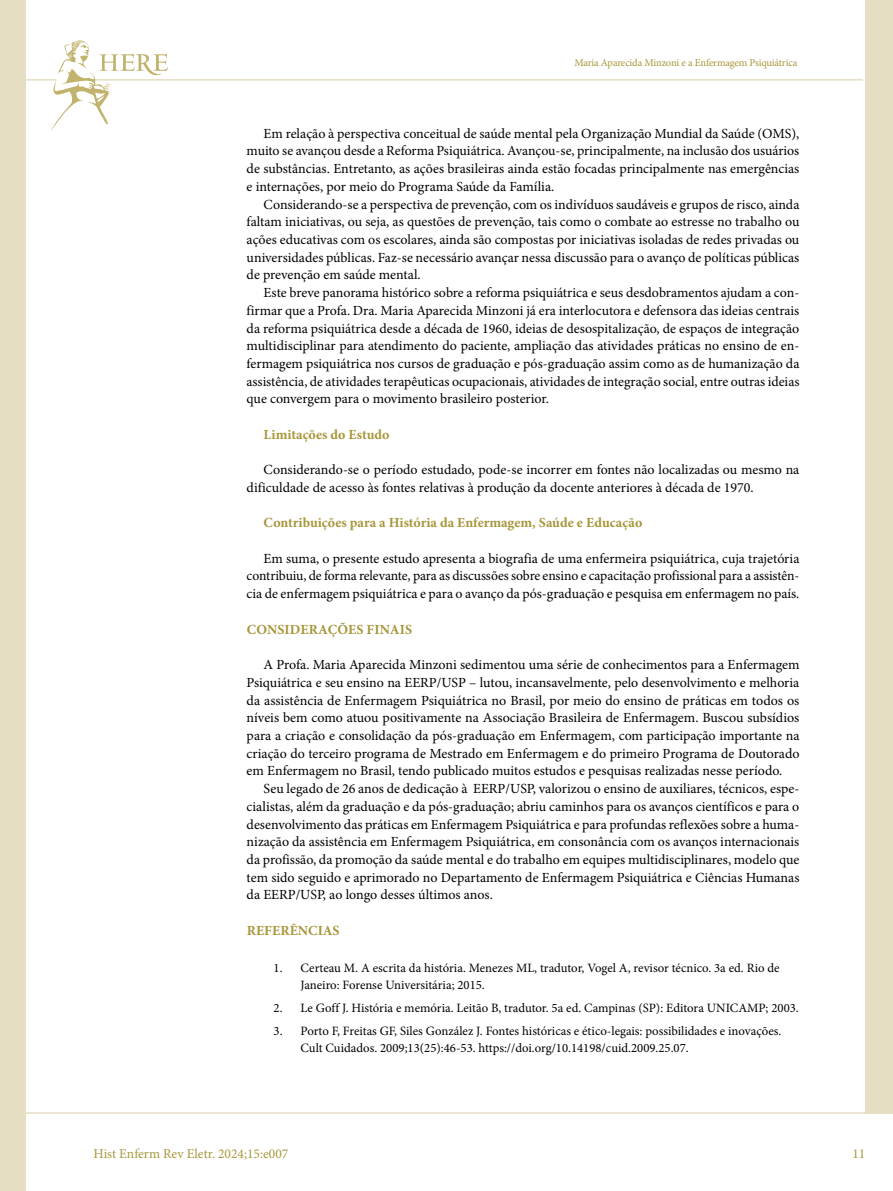
<style>
.page{position:relative;width:893px;height:1191px;background:#fff}
.page>*{position:absolute;margin:0;border:0;box-sizing:border-box;transform-origin:0 0}
.t1{font:13.95px/17.7px "Minion Pro";color:#000;text-align:justify}
.t2{font:700 13.95px "Minion Pro";color:#a7963a}
.t3{font:13.5px "Minion Pro";color:#a7963a}
.t4{font:12.75px/16.2px "Minion Pro";color:#000}
.t5{font:10.5px "Minion Pro";letter-spacing:-.015em;color:#a7963a}
</style>
<div class="page">
<hr style="left:0;top:1112px;width:893px;height:1px;background:#e6dec3">
<hr style="left:0;top:79px;width:863px;height:2px;background:#e6dec3">
<div style="left:865px;top:0;width:28px;height:1113px;background:#e6dec3"></div>
<div style="left:0;top:0;width:26px;height:1191px;background:#e6dec3"></div>
<svg style="left:50px;top:40px;width:118px;height:91px"></svg>
<p class="t5" style="left:574px;top:56px;width:224px">Maria Aparecida Minzoni e a Enfermagem Psiquiátrica</p>
<p class="t1" style="left:247px;top:124px;width:554px;text-indent:17px">Em relação à perspectiva conceitual de saúde mental pela Organização Mundial da Saúde (OMS), muito se avançou desde a Reforma Psiquiátrica. Avançou-se, principalmente, na inclusão dos usuários de substâncias. Entretanto, as ações brasileiras ainda estão focadas principalmente nas emergências e internações, por meio do Programa Saúde da Família.</p>
<p class="t1" style="left:247px;top:195px;width:554px;text-indent:17px">Considerando-se a perspectiva de prevenção, com os indivíduos saudáveis e grupos de risco, ainda faltam iniciativas, ou seja, as questões de prevenção, tais como o combate ao estresse no trabalho ou ações educativas com os escolares, ainda são compostas por iniciativas isoladas de redes privadas ou universidades públicas. Faz-se necessário avançar nessa discussão para o avanço de políticas públicas de prevenção em saúde mental.</p>
<p class="t1" style="left:247px;top:284px;width:554px;text-indent:17px">Este breve panorama histórico sobre a reforma psiquiátrica e seus desdobramentos ajudam a con&shy;firmar que a Profa. Dra. Maria Aparecida Minzoni já era interlocutora e defensora das ideias centrais da reforma psiquiátrica desde a década de 1960, ideias de desospitalização, de espaços de integração multidisciplinar para atendimento do paciente, ampliação das atividades práticas no ensino de en&shy;fermagem psiquiátrica nos cursos de graduação e pós-graduação assim como as de humanização da assistência, de atividades terapêuticas ocupacionais, atividades de integração social, entre outras ideias que convergem para o movimento brasileiro posterior.</p>
<p class="t2" style="left:264px;top:424px;width:127px">Limitações do Estudo</p>
<p class="t1" style="left:247px;top:461px;width:554px;text-indent:17px">Considerando-se o período estudado, pode-se incorrer em fontes não localizadas ou mesmo na dificuldade de acesso às fontes relativas à produção da docente anteriores à década de 1970.</p>
<p class="t2" style="left:264px;top:513px;width:380px">Contribuições para a História da Enfermagem, Saúde e Educação</p>
<p class="t1" style="left:247px;top:549px;width:554px;text-indent:17px">Em suma, o presente estudo apresenta a biografia de uma enfermeira psiquiátrica, cuja trajetória contribuiu, de forma relevante, para as discussões sobre ensino e capacitação profissional para a assistên&shy;cia de enfermagem psiquiátrica e para o avanço da pós-graduação e pesquisa em enfermagem no país.</p>
<p class="t2" style="left:247px;top:619px;width:167px">CONSIDERAÇÕES FINAIS</p>
<p class="t1" style="left:247px;top:656px;width:554px;text-indent:17px">A Profa. Maria Aparecida Minzoni sedimentou uma série de conhecimentos para a Enfermagem Psiquiátrica e seu ensino na EERP/USP – lutou, incansavelmente, pelo desenvolvimento e melhoria da assistência de Enfermagem Psiquiátrica no Brasil, por meio do ensino de práticas em todos os níveis bem como atuou positivamente na Associação Brasileira de Enfermagem. Buscou subsídios para a criação e consolidação da pós-graduação em Enfermagem, com participação importante na criação do terceiro programa de Mestrado em Enfermagem e do primeiro Programa de Doutorado em Enfermagem no Brasil, tendo publicado muitos estudos e pesquisas realizadas nesse período.</p>
<p class="t1" style="left:247px;top:780px;width:554px;text-indent:17px">Seu legado de 26 anos de dedicação à EERP/USP, valorizou o ensino de auxiliares, técnicos, espe&shy;cialistas, além da graduação e da pós-graduação; abriu caminhos para os avanços científicos e para o desenvolvimento das práticas em Enfermagem Psiquiátrica e para profundas reflexões sobre a huma&shy;nização da assistência em Enfermagem Psiquiátrica, em consonância com os avanços internacionais da profissão, da promoção da saúde mental e do trabalho em equipes multidisciplinares, modelo que tem sido seguido e aprimorado no Departamento de Enfermagem Psiquiátrica e Ciências Humanas da EERP/USP, ao longo desses últimos anos.</p>
<p class="t2" style="left:247px;top:921px;width:94px">REFERÊNCIAS</p>
<p class="t4" style="left:301px;top:960px;width:480px;text-indent:-27px">1. Certeau M. A escrita da história. Menezes ML, tradutor, Vogel A, revisor técnico. 3a ed. Rio de<br>Janeiro: Forense Universitária; 2015.</p>
<p class="t4" style="left:274px;top:1000px;width:527px">2. Le Goff J. História e memória. Leitão B, tradutor. 5a ed. Campinas (SP): Editora UNICAMP; 2003.</p>
<p class="t4" style="left:301px;top:1023px;width:482px;text-indent:-27px">3. Porto F, Freitas GF, Siles González J. Fontes históricas e ético-legais: possibilidades e inovações.<br>Cult Cuidados. 2009;13(25):46-53. https://doi.org/10.14198/cuid.2009.25.07.</p>
<p class="t3" style="left:94px;top:1144px;width:196px">Hist Enferm Rev Eletr. 2024;15:e007</p>
<p class="t3" style="left:852px;top:1144px;width:14px">11</p>
</div>
